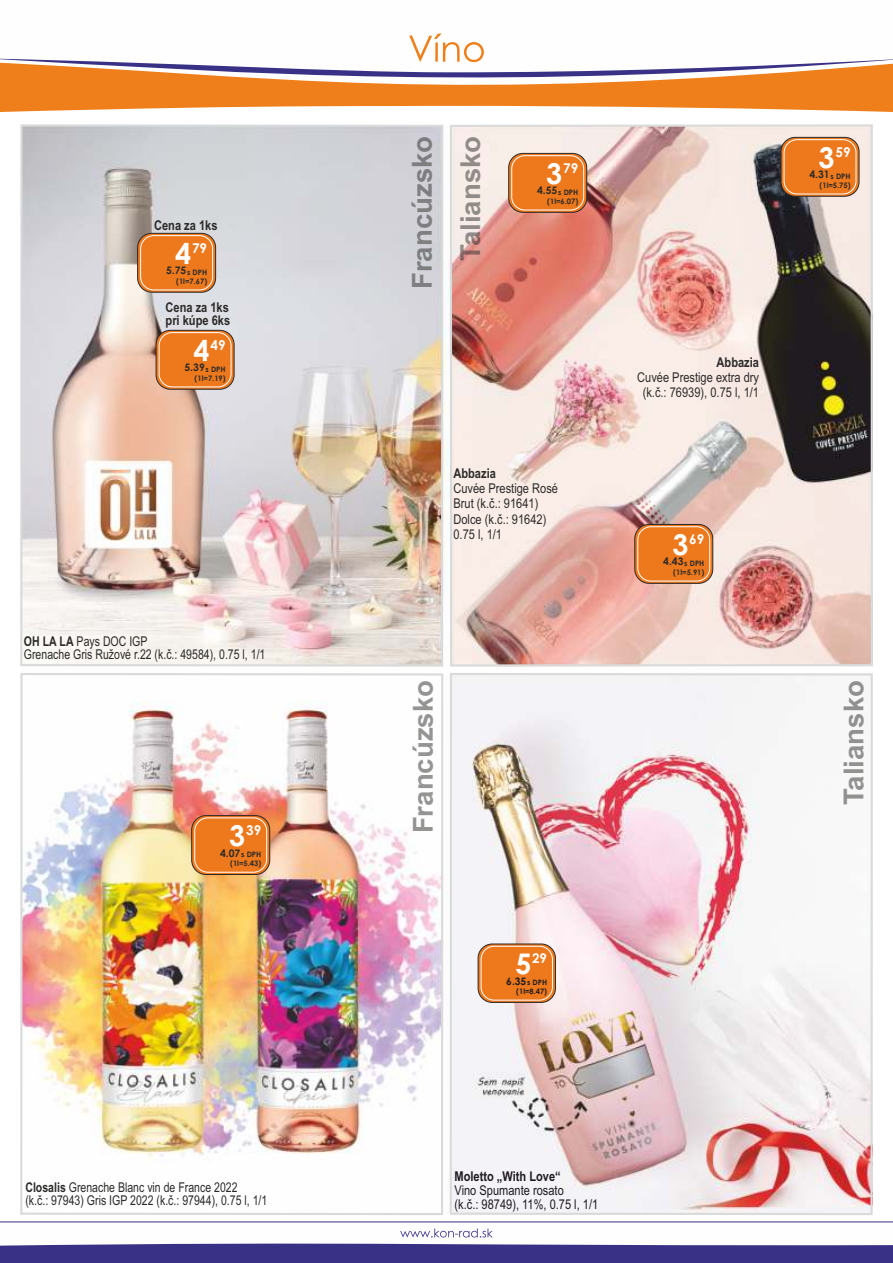
<style>
.page{position:relative;width:893px;height:1263px;background:#fff}
.page>*{position:absolute;margin:0;border:0;box-sizing:border-box;transform-origin:0 0}
.t1{font:700 28.65px "Century Gothic";color:#fefefe}
.t2{font:700 28.5px "Century Gothic";color:#fefefe}
.t3{font:700 27.6px "Arial";color:rgb(43 42 41/.5)}
.t4{font:13.5px/13.8px "Arial Narrow";color:#2b2a29;scale:.95 1}
.t5{font:13.5px/15.3px "Arial Narrow";color:#2b2a29;text-align:center}
.t6{font:13.5px/13.8px "Arial Narrow";color:#1f1b20}
.t7{font:700 13.5px/14px "Arial Narrow";color:#2b2a29}
.t8{font:700 13.5px "Arial Narrow";color:#1f1b20}
.t9{font:700 13.5px "Century Gothic";color:#fefefe}
.t10{font:700 13.35px "Century Gothic";color:#fefefe}
.t11{font:700 10.35px "Century Gothic";color:#2b2a29}
.t12{font:700 10.2px "Century Gothic";color:#1f1b20}
.t13{font:700 7.5px "Century Gothic";color:#2b2a29}
.t14{font:700 7.5px "Century Gothic";color:#1f1b20}
.s1{font-size:7.5px}
.s2{font-weight:700}
</style>
<div class="page">
<img style="left:23px;top:125px;width:849px;height:1089px">
<svg style="left:0;top:34px;width:893px;height:28px"></svg>
<svg style="left:0;top:62px;width:893px;height:50px;fill:#ef7f1a"></svg>
<svg style="left:0;top:1221px;width:893px;height:42px"></svg>
<div style="left:20px;top:673px;width:423px;height:542px;border:2px solid #d9dada"></div>
<svg style="left:191px;top:815px;width:79px;height:60px"></svg>
<div style="left:194px;top:817px;width:73px;height:56px;background:#ee781c;border:1px solid #fefefe;border-radius:13px"></div>
<div style="left:450px;top:124px;width:423px;height:542px;border:2px solid #d9dada"></div>
<svg style="left:780px;top:137px;width:79px;height:60px"></svg>
<div style="left:784px;top:139px;width:72px;height:55px;background:#ee781c;border:1px solid #fefefe;border-radius:13px"></div>
<svg style="left:508px;top:153px;width:79px;height:60px"></svg>
<svg style="left:634px;top:524px;width:79px;height:60px"></svg>
<div style="left:511px;top:155px;width:73px;height:55px;background:#ee781c;border:1px solid #fefefe;border-radius:13px"></div>
<div style="left:637px;top:526px;width:73px;height:55px;background:#ee781c;border:1px solid #fefefe;border-radius:13px"></div>
<div style="left:20px;top:124px;width:423px;height:542px;border:2px solid #d9dada"></div>
<svg style="left:137px;top:233px;width:79px;height:60px"></svg>
<div style="left:140px;top:235px;width:73px;height:55px;background:#ee781c;border:1px solid #fefefe;border-radius:13px"></div>
<div style="left:450px;top:673px;width:423px;height:542px;border:2px solid #d9dada"></div>
<svg style="left:478px;top:943px;width:78px;height:60px"></svg>
<div style="left:481px;top:946px;width:72px;height:54px;background:#ee781c;border:1px solid #fefefe;border-radius:13px"></div>
<svg style="left:156px;top:330px;width:79px;height:60px"></svg>
<div style="left:159px;top:332px;width:72px;height:55px;background:#ee781c;border:1px solid #fefefe;border-radius:13px"></div>
<p class="t7" style="left:154px;top:219px;width:65px">Cena za 1ks</p>
<h1 class="t1" style="left:175px;top:242px;width:18px">4</h1>
<p class="t11" style="left:166px;top:267px;width:43px">5.75<span class="s1">s DPH</span></p>
<p class="t13" style="left:176px;top:278px;width:33px">(1l=7.67)</p>
<p class="t9" style="left:192px;top:243px;width:17px">79</p>
<p class="t7" style="left:166px;top:301px;width:66px">Cena za 1ks pri kúpe 6ks</p>
<h1 class="t1" style="left:194px;top:339px;width:18px">4</h1>
<p class="t11" style="left:185px;top:363px;width:43px">5.39<span class="s1">s DPH</span></p>
<p class="t13" style="left:195px;top:375px;width:33px">(1l=7.19)</p>
<p class="t9" style="left:211px;top:340px;width:17px">49</p>
<p class="t4" style="left:24px;top:635px;width:256px"><span class="s2">OH LA LA</span> Pays DOC IGP<br>Grenache Gris Ružové r.22 (k.č.: 49584), 0.75 l, 1/1</p>
<h1 class="t1" style="left:229px;top:824px;width:18px">3</h1>
<p class="t11" style="left:220px;top:849px;width:43px">4.07<span class="s1">s DPH</span></p>
<p class="t13" style="left:230px;top:860px;width:33px">(1l=5.43)</p>
<p class="t9" style="left:246px;top:825px;width:17px">39</p>
<p class="t4" style="left:25px;top:1181px;width:256px"><span class="s2">Closalis</span> Grenache Blanc vin de France 2022<br>(k.č.: 97943) Gris IGP 2022 (k.č.: 97944), 0.75 l, 1/1</p>
<h3 class="t3" style="left:412px;top:289px;width:155px;rotate:-90deg">Francúzsko</h3>
<h3 class="t3" style="left:460px;top:261px;width:127px;rotate:-90deg">Taliansko</h3>
<h1 class="t1" style="left:546px;top:162px;width:18px">3</h1>
<p class="t11" style="left:537px;top:187px;width:43px">4.55<span class="s1">s DPH</span></p>
<p class="t13" style="left:547px;top:198px;width:33px">(1l=6.07)</p>
<p class="t9" style="left:563px;top:163px;width:17px">79</p>
<p class="t7" style="left:453px;top:467px;width:44px">Abbazia</p>
<p class="t5" style="left:453px;top:482px;width:106px;text-align:left">Cuvée Prestige Rosé<br>Brut (k.č.: 91641)<br>Dolce (k.č.: 91642)<br>0.75 l, 1/1</p>
<h3 class="t3" style="left:413px;top:833px;width:155px;rotate:-90deg">Francúzsko</h3>
<h2 class="t2" style="left:515px;top:953px;width:17px">5</h2>
<p class="t12" style="left:506px;top:977px;width:42px">6.35<span class="s1">s DPH</span></p>
<p class="t14" style="left:516px;top:988px;width:32px">(1l=8.47)</p>
<p class="t10" style="left:532px;top:953px;width:16px">29</p>
<h1 class="t1" style="left:819px;top:146px;width:18px">3</h1>
<p class="t11" style="left:809px;top:171px;width:43px">4.31<span class="s1">s DPH</span></p>
<p class="t13" style="left:820px;top:182px;width:33px">(1l=5.75)</p>
<p class="t9" style="left:835px;top:147px;width:17px">59</p>
<p class="t7" style="left:717px;top:356px;width:44px">Abbazia</p>
<p class="t5" style="left:637px;top:371px;width:123px">Cuvée Prestige extra dry (k.č.: 76939), 0.75 l, 1/1</p>
<h1 class="t1" style="left:672px;top:533px;width:18px">3</h1>
<p class="t11" style="left:663px;top:558px;width:43px">4.43<span class="s1">s DPH</span></p>
<p class="t13" style="left:673px;top:569px;width:33px">(1l=5.91)</p>
<p class="t9" style="left:689px;top:534px;width:17px">69</p>
<h3 class="t3" style="left:843px;top:805px;width:127px;rotate:-90deg">Taliansko</h3>
<p class="t8" style="left:454px;top:1171px;width:108px">Moletto „With Love“</p>
<p class="t6" style="left:454px;top:1184px;width:145px">Vino Spumante rosato<br>(k.č.: 98749), 11%, 0.75 l, 1/1</p>
</div>
